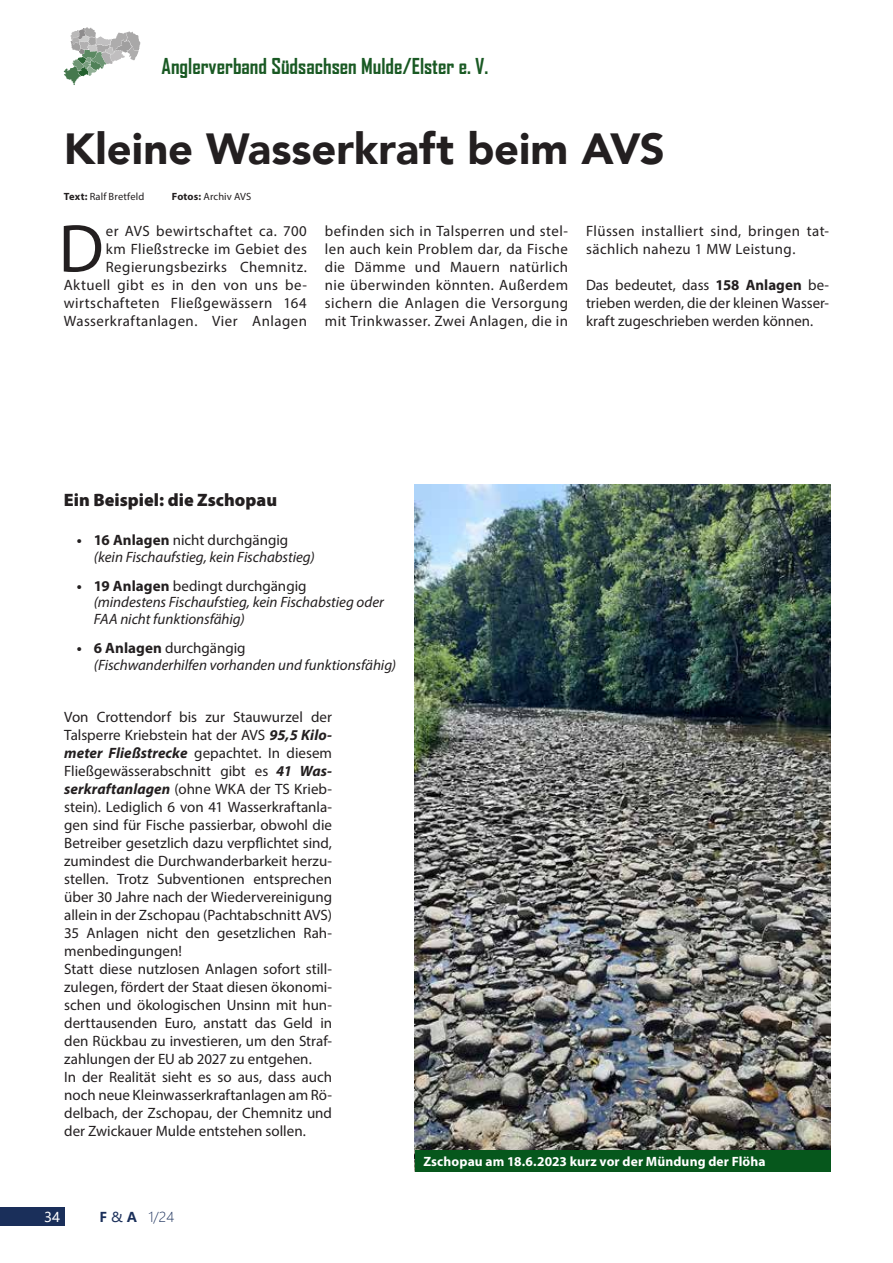
<style>
.page{position:relative;width:893px;height:1263px;background:#fff}
.page>*{position:absolute;margin:0;border:0;box-sizing:border-box;transform-origin:0 0}
.t1{font:68.4px "Myriad Pro";color:#231f20}
.t2{font:900 43.5px "Avenir LT Com";color:#231f20}
.t3{font:700 21px "Agency FB";color:#195923}
.t4{font:18px "Myriad Variable Concept";color:#231f20}
.t5{font:15px/18px "Myriad Pro";color:#231f20;text-align:justify}
.t6{font:15px/18px "Myriad Pro";letter-spacing:.03em;color:#231f20;text-align:right}
.t7{font:italic 15px/16.5px "Myriad Pro";letter-spacing:-.005em;color:#231f20}
.t8{font:700 13.5px "Myriad Pro";letter-spacing:.01em;color:#fff}
.t9{font:300 13.5px "Microsoft Ya Hei";color:#1a2f5a}
.t10{font:13.5px "Microsoft Ya Hei";color:#fff}
.t11{font:10.5px "Myriad Pro";letter-spacing:.015em;color:#231f20}
.s1{font-weight:700}
.s2{font-weight:700;font-style:normal}
.s3{font-style:normal}
.s4{font-weight:700;font-style:italic}
.s5{font-weight:400}
</style>
<div class="page">
<div style="left:0;top:1208px;width:64px;height:18px;background:#1a2f5a"></div>
<svg style="left:64px;top:27px;width:76px;height:58px"></svg>
<img style="left:415px;top:485px;width:415px;height:666px">
<div style="left:415px;top:1151px;width:415px;height:21px;background:#06571c"></div>
<h3 class="t3" style="left:162px;top:53px;width:328px">Anglerverband Südsachsen Mulde/Elster e. V.</h3>
<h2 class="t2" style="left:64px;top:122px;width:602px">Kleine Wasserkraft beim AVS</h2>
<p class="t11" style="left:64px;top:190px;width:82px"><span class="s1">Text:</span> Ralf Bretfeld</p>
<p class="t11" style="left:172px;top:190px;width:81px"><span class="s1">Fotos:</span> Archiv AVS</p>
<h1 class="t1" style="left:59px;top:206px;width:47px">D</h1>
<p class="t6" style="left:64px;top:221px;width:245px">er AVS bewirtschaftet ca. 700<br>km Fließstrecke im Gebiet des<br>Regierungsbezirks Chemnitz.<br>Aktuell gibt es in den von uns be&shy;wirtschafteten Fließgewässern 164<br>Wasserkraftanlagen. Vier Anlagen</p>
<p class="t5" style="left:325px;top:221px;width:245px">befinden sich in Talsperren und stel&shy;len auch kein Problem dar, da Fische die Dämme und Mauern natürlich nie überwinden könnten. Außerdem sichern die Anlagen die Versorgung mit Trinkwasser. Zwei Anlagen, die in</p>
<p class="t6" style="left:586px;top:221px;width:245px;text-align:left">Flüssen installiert sind, bringen tat&shy;sächlich nahezu 1 MW Leistung.</p>
<p class="t5" style="left:586px;top:275px;width:245px">Das bedeutet, dass <span class="s1">158 Anlagen</span> be&shy;trieben werden, die der kleinen Wasser&shy;kraft zugeschrieben werden können.</p>
<p class="t4" style="left:64px;top:489px;width:215px">Ein Beispiel: die Zschopau</p>
<p class="t7" style="left:94px;top:532px;width:222px;text-indent:-17px"><span class="s2">• 16 Anlagen</span> <span class="s3">nicht durchgängig </span>(kein Fischaufstieg, kein Fischabstieg)</p>
<p class="t7" style="left:94px;top:577px;width:292px;text-indent:-17px"><span class="s2">• 19 Anlagen</span> <span class="s3">bedingt durchgängig<br></span>(mindestens Fischaufstieg, kein Fischabstieg oder<br>FAA nicht funktionsfähig)</p>
<p class="t7" style="left:94px;top:640px;width:304px;text-indent:-17px"><span class="s2">• 6 Anlagen</span> <span class="s3">durchgängig<br></span>(Fischwanderhilfen vorhanden und funktionsfähig)</p>
<p class="t5" style="left:64px;top:707px;width:269px;text-align:left">Von Crottendorf bis zur Stauwurzel der Talsperre Kriebstein hat der AVS <span class="s4">95,5 Kilo&shy;meter Fließstrecke</span> gepachtet. In diesem Fließgewässerabschnitt gibt es <span class="s4">41 Was&shy;serkraftanlagen</span> (ohne WKA der TS Krieb&shy;stein). Lediglich 6 von 41 Wasserkraftanla&shy;gen sind für Fische passierbar, obwohl die Betreiber gesetzlich dazu verpflichtet sind, zumindest die Durchwanderbarkeit herzu&shy;stellen. Trotz Subventionen entsprechen über 30 Jahre nach der Wiedervereinigung allein in der Zschopau (Pachtabschnitt AVS)<br>35 Anlagen nicht den gesetzlichen Rah&shy;menbedingungen!<br>Statt diese nutzlosen Anlagen sofort still&shy;zulegen, fördert der Staat diesen ökonomi&shy;schen und ökologischen Unsinn mit hun&shy;derttausenden Euro, anstatt das Geld in den Rückbau zu investieren, um den Straf&shy;zahlungen der EU ab 2027 zu entgehen.<br>In der Realität sieht es so aus, dass auch noch neue Kleinwasserkraftanlagen am Rö&shy;delbach, der Zschopau, der Chemnitz und der Zwickauer Mulde entstehen sollen.</p>
<p class="t10" style="left:44px;top:1208px;width:17px">34</p>
<p class="t9" style="left:100px;top:1208px;width:76px"><span class="s1">F</span> <span class="s5">&amp;</span> <span class="s1">A</span> 1/24</p>
<p class="t8" style="left:423px;top:1153px;width:344px">Zschopau am 18.6.2023 kurz vor der Mündung der Flöha</p>
</div>
